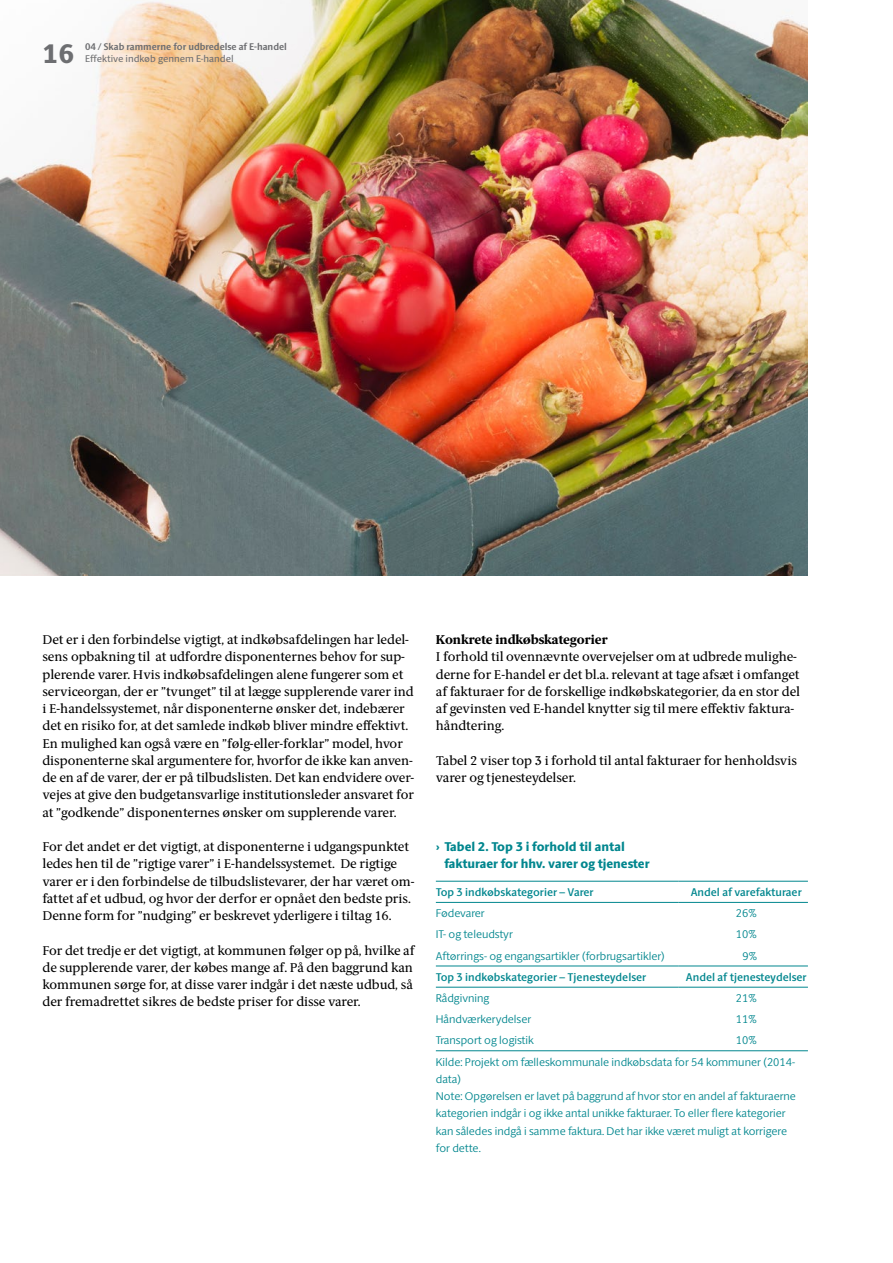
<style>
.page{position:relative;width:893px;height:1263px;background:#fff}
.page>*{position:absolute;margin:0;border:0;box-sizing:border-box;transform-origin:0 0}
.t1{font:800 27px "ID Sans";color:#6d6e71}
.t2{font:12.75px/17.2px "ID Serif";color:#000}
.t3{font:800 12.75px/17.2px "ID Sans";color:#00868e}
.t4{font:800 12.75px "ID Serif";color:#000}
.t5{font:300 11.25px/17.2px "ID Sans";color:#00868e}
.t6{font:600 11.25px "ID Sans";color:#00868e}
.t7{font:700 9.75px "ID Sans";color:#6d6e71}
.t8{font:9.75px "ID Sans";color:#6d6e71}
</style>
<div class="page">
<hr style="left:436px;top:881px;width:242px;height:1px;background:#00868e">
<hr style="left:678px;top:881px;width:130px;height:1px;background:#00868e">
<hr style="left:436px;top:902px;width:242px;height:1px;background:#00868e">
<hr style="left:678px;top:902px;width:130px;height:1px;background:#00868e">
<hr style="left:436px;top:965px;width:242px;height:1px;background:#00868e">
<hr style="left:678px;top:965px;width:130px;height:1px;background:#00868e">
<hr style="left:436px;top:987px;width:242px;height:1px;background:#00868e">
<hr style="left:678px;top:987px;width:130px;height:1px;background:#00868e">
<hr style="left:436px;top:1050px;width:242px;height:1px;background:#00868e">
<hr style="left:678px;top:1050px;width:130px;height:1px;background:#00868e">
<img style="left:0;top:0;width:808px;height:575px">
<h1 class="t1" style="left:43px;top:37px;width:33px">16</h1>
<p class="t7" style="left:85px;top:41px;width:203px">04 / Skab rammerne for udbredelse af E-handel</p>
<p class="t8" style="left:85px;top:53px;width:150px">Effektive indkøb gennem E-handel</p>
<p class="t8" style="left:90px;top:53px;width:9px">f</p>
<p class="t2" style="left:43px;top:631px;width:373px">Det er i den forbindelse vigtigt, at indkøbsafdelingen har ledel&shy;sens opbakning til at udfordre disponenternes behov for sup&shy;plerende varer. Hvis indkøbsafdelingen alene fungerer som et serviceorgan, der er ”tvunget” til at lægge supplerende varer ind i E-handelssystemet, når disponenterne ønsker det, indebærer det en risiko for, at det samlede indkøb bliver mindre effektivt.<br>En mulighed kan også være en ”følg-eller-forklar” model, hvor disponenterne skal argumentere for, hvorfor de ikke kan anven&shy;de en af de varer, der er på tilbudslisten. Det kan endvidere over&shy;vejes at give den budgetansvarlige institutionsleder ansvaret for at ”godkende” disponenternes ønsker om supplerende varer.</p>
<p class="t2" style="left:43px;top:838px;width:374px">For det andet er det vigtigt, at disponenterne i udgangspunktet ledes hen til de ”rigtige varer” i E-handelssystemet. De rigtige varer er i den forbindelse de tilbudslistevarer, der har været om&shy;fattet af et udbud, og hvor der derfor er opnået den bedste pris.<br>Denne form for ”nudging” er beskrevet yderligere i tiltag 16.</p>
<p class="t2" style="left:43px;top:942px;width:373px;text-align:justify">For det tredje er det vigtigt, at kommunen følger op på, hvilke af de supplerende varer, der købes mange af. På den baggrund kan kommunen sørge for, at disse varer indgår i det næste udbud, så der fremadrettet sikres de bedste priser for disse varer.</p>
<p class="t4" style="left:436px;top:632px;width:173px">Konkrete indkøbskategorier</p>
<p class="t2" style="left:436px;top:649px;width:365px">I forhold til ovennævnte overvejelser om at udbrede mulighe&shy;derne for E-handel er det bl.a. relevant at tage afsæt i omfanget af fakturaer for de forskellige indkøbskategorier, da en stor del af gevinsten ved E-handel knytter sig til mere effektiv faktura&shy;håndtering.</p>
<p class="t2" style="left:436px;top:752px;width:363px">Tabel 2 viser top 3 i forhold til antal fakturaer for henholdsvis varer og tjenesteydelser.</p>
<p class="t3" style="left:444px;top:838px;width:207px;text-indent:-9px">› Tabel 2. Top 3 i forhold til antal fakturaer for hhv. varer og tjenester</p>
<p class="t6" style="left:436px;top:885px;width:159px">Top 3 indkøbskategorier – Varer</p>
<p class="t6" style="left:691px;top:885px;width:113px">Andel af varefakturaer</p>
<p class="t5" style="left:436px;top:904px;width:50px">Fødevarer</p>
<p class="t5" style="left:736px;top:904px;width:22px">26%</p>
<p class="t5" style="left:436px;top:926px;width:79px">IT- og teleudstyr</p>
<p class="t5" style="left:736px;top:926px;width:22px">10%</p>
<p class="t5" style="left:436px;top:947px;width:231px">Aftørrings- og engangsartikler (forbrugsartikler)</p>
<p class="t5" style="left:743px;top:947px;width:16px">9%</p>
<p class="t6" style="left:436px;top:970px;width:212px">Top 3 indkøbskategorier – Tjenesteydelser</p>
<p class="t6" style="left:686px;top:970px;width:122px">Andel af tjenesteydelser</p>
<p class="t5" style="left:436px;top:989px;width:55px">Rådgivning</p>
<p class="t5" style="left:736px;top:989px;width:22px">21%</p>
<p class="t5" style="left:436px;top:1010px;width:97px">Håndværkerydelser</p>
<p class="t5" style="left:736px;top:1010px;width:22px">11%</p>
<p class="t5" style="left:436px;top:1032px;width:99px">Transport og logistik</p>
<p class="t5" style="left:436px;top:1030px;width:361px;line-height:21.1px;text-indent:300px">10%<br>Kilde: Projekt om fælleskommunale indkøbsdata for 54 kommuner (2014-</p>
<p class="t5" style="left:436px;top:1070px;width:362px">data)<br>Note: Opgørelsen er lavet på baggrund af hvor stor en andel af fakturaerne kategorien indgår i og ikke antal unikke fakturaer. To eller flere kategorier kan således indgå i samme faktura. Det har ikke været muligt at korrigere for dette.</p>
</div>
